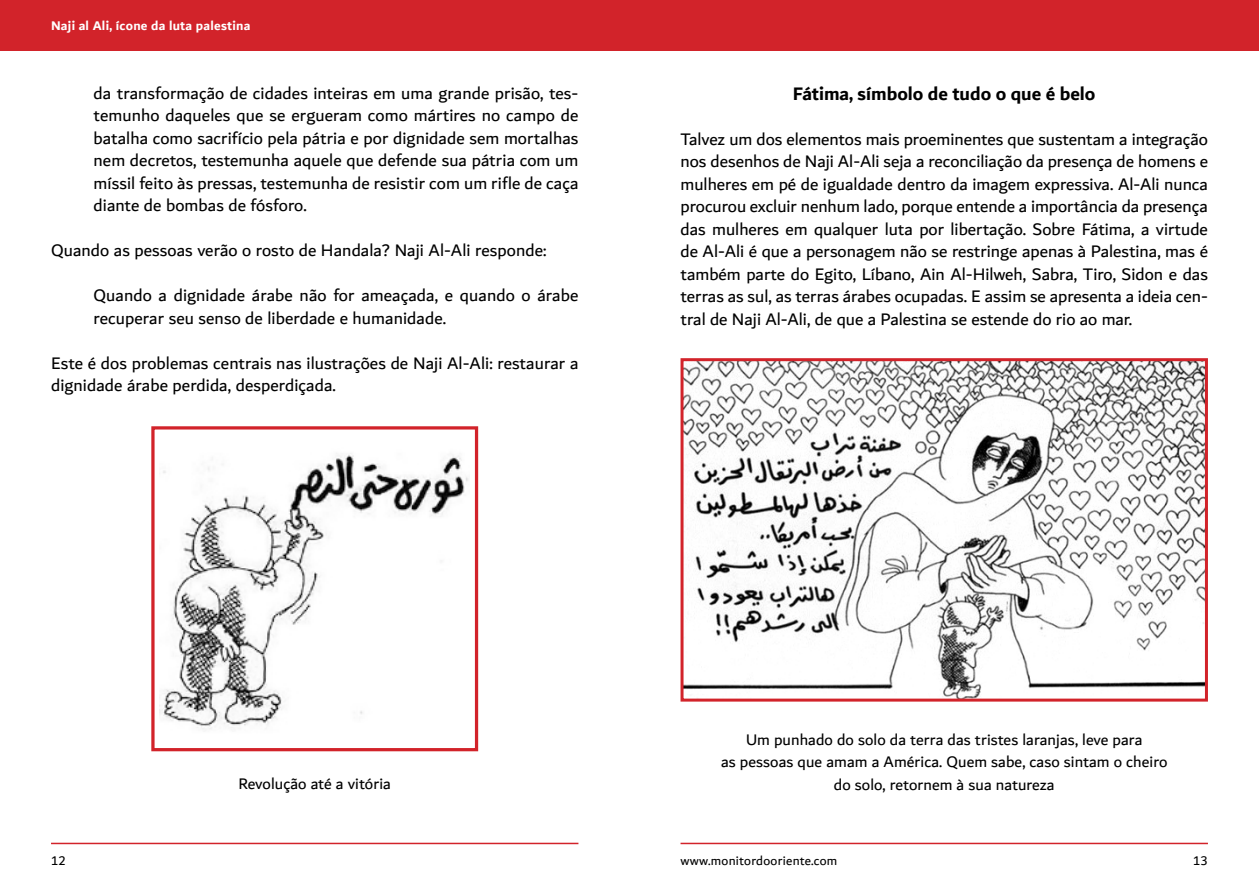
<style>
.page{position:relative;width:1259px;height:893px;background:#fff}
.page>*{position:absolute;margin:0;border:0;box-sizing:border-box;transform-origin:0 0}
.t1{font:700 19.5px "Dubai";color:#000}
.t2{font:18px/22.5px "Dubai";letter-spacing:.005em;color:#000;text-align:justify}
.t3{font:16.5px/22.5px "Dubai";letter-spacing:.005em;color:#000;text-align:center}
.t4{font:700 13.5px "Dubai";letter-spacing:.02em;color:#fff}
.t5{font:13.5px "Dubai";letter-spacing:.02em;color:#000}
</style>
<div class="page">
<div style="left:0;top:0;width:629px;height:51px;background:#d2232a"></div>
<div style="left:629px;top:0;width:630px;height:51px;background:#d2232a"></div>
<hr style="left:51px;top:843px;width:527px;height:1px;background:#d2232a">
<hr style="left:680px;top:843px;width:528px;height:1px;background:#d2232a">
<img style="left:160px;top:453px;width:309px;height:276px">
<div style="left:151px;top:426px;width:327px;height:325px;border:3px solid #d2232a"></div>
<img style="left:684px;top:362px;width:520px;height:336px">
<div style="left:680px;top:358px;width:528px;height:344px;border:3px solid #d2232a"></div>
<p class="t4" style="left:51px;top:18px;width:201px">Naji al Ali, ícone da luta palestina</p>
<p class="t2" style="left:94px;top:81px;width:486px">da transformação de cidades inteiras em uma grande prisão, tes&shy;temunho daqueles que se ergueram como mártires no campo de batalha como sacrifício pela pátria e por dignidade sem mortalhas nem decretos, testemunha aquele que defende sua pátria com um míssil feito às pressas, testemunha de resistir com um rifle de caça diante de bombas de fósforo.</p>
<p class="t2" style="left:51px;top:239px;width:497px">Quando as pessoas verão o rosto de Handala? Naji Al-Ali responde:</p>
<p class="t2" style="left:94px;top:284px;width:486px">Quando a dignidade árabe não for ameaçada, e quando o árabe recuperar seu senso de liberdade e humanidade.</p>
<p class="t2" style="left:51px;top:351px;width:529px">Este é dos problemas centrais nas ilustrações de Naji Al-Ali: restaurar a dignidade árabe perdida, desperdiçada.</p>
<p class="t1" style="left:793px;top:82px;width:304px">Fátima, símbolo de tudo o que é belo</p>
<p class="t2" style="left:680px;top:127px;width:529px">Talvez um dos elementos mais proeminentes que sustentam a integração nos desenhos de Naji Al-Ali seja a reconciliação da presença de homens e mulheres em pé de igualdade dentro da imagem expressiva. Al-Ali nunca procurou excluir nenhum lado, porque entende a importância da presença das mulheres em qualquer luta por libertação. Sobre Fátima, a virtude de Al-Ali é que a personagem não se restringe apenas à Palestina, mas é também parte do Egito, Líbano, Ain Al-Hilweh, Sabra, Tiro, Sidon e das terras as sul, as terras árabes ocupadas. E assim se apresenta a ideia cen&shy;tral de Naji Al-Ali, de que a Palestina se estende do rio ao mar.</p>
<p class="t3" style="left:238px;top:772px;width:154px">Revolução até a vitória</p>
<p class="t3" style="left:721px;top:728px;width:448px">Um punhado do solo da terra das tristes laranjas, leve para<br>as pessoas que amam a América. Quem sabe, caso sintam o cheiro do solo, retornem à sua natureza</p>
<p class="t5" style="left:51px;top:852px;width:16px">12</p>
<p class="t5" style="left:680px;top:852px;width:158px">www.monitordooriente.com</p>
<p class="t5" style="left:1193px;top:852px;width:16px">13</p>
</div>
